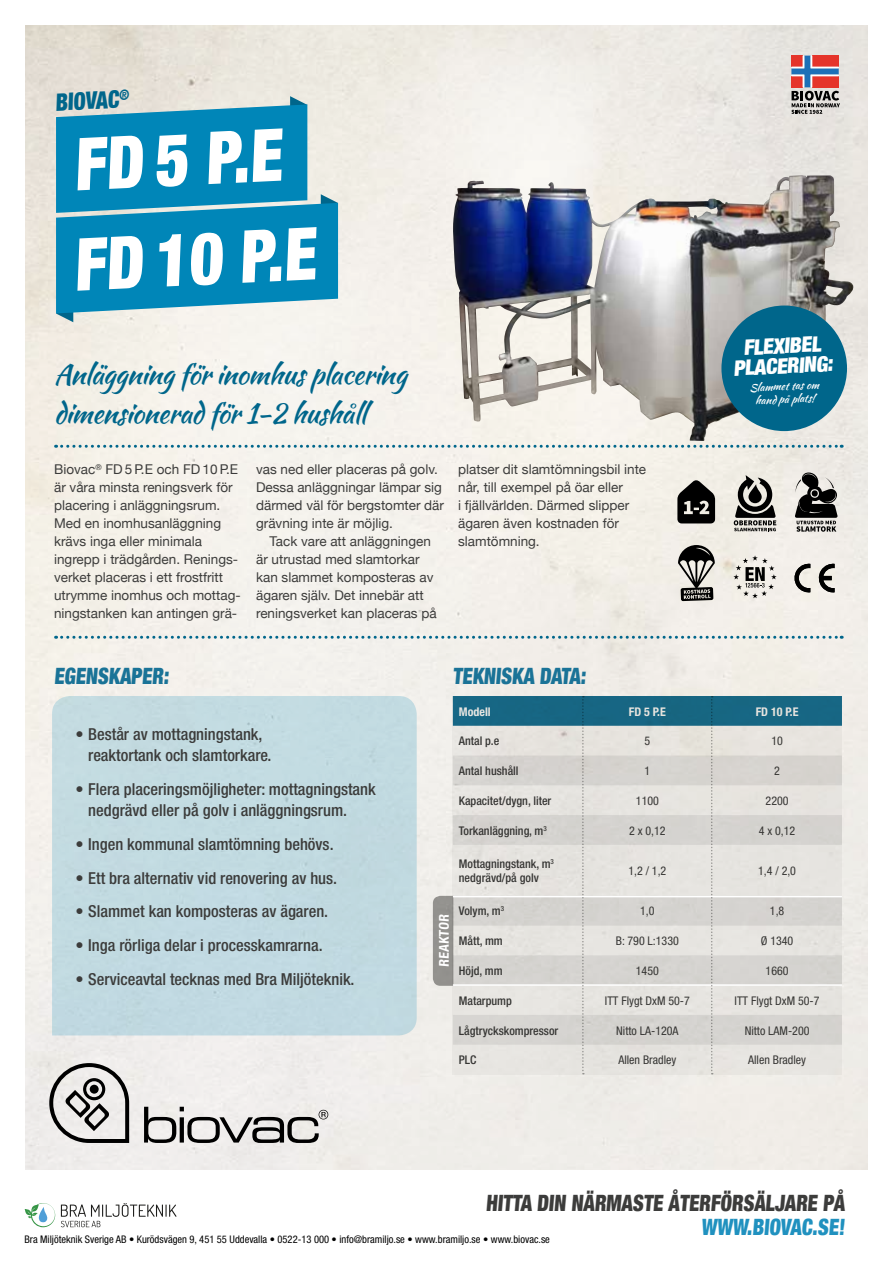
<style>
.page{position:relative;width:893px;height:1263px;background:#fff}
.page>*{position:absolute;margin:0;border:0;box-sizing:border-box;transform-origin:0 0}
.t1{font:900 condensed 72.9px/100.2px "Helvetica Neue";color:#fff;scale:.9 1}
.t2{font:27.6px/39px "Kaushan Script";letter-spacing:-.02em;color:#00668b}
.t3{font:900 condensed 24px "Helvetica Neue";color:#00668b;scale:.9 1}
.t4{font:900 condensed 22.5px "Helvetica Neue";color:#3c3c3b;scale:.9 1}
.t5{font:900 condensed 22.5px "Helvetica Neue";color:#1a7397;scale:.9 1}
.t6{font:900 condensed 22.5px "Helvetica Neue";color:#2091bf;scale:.9 1}
.t7{font:900 condensed 21.3px/20.1px "Helvetica Neue";color:#fff;text-align:center}
.t8{font:500 condensed 16.5px/21px "Helvetica Neue";color:#3c3c3b}
.t9{font:13.5px/18px "Helvetica Neue";color:#3c3c3b}
.t10{font:700 condensed 13.5px "Helvetica Neue";color:#fff}
.t11{font:condensed 12px "Helvetica Neue";color:#3c3c3b}
.t12{font:500 condensed 12px/14.4px "Helvetica Neue";color:#3c3c3b}
.t13{font:700 condensed 12px "Helvetica Neue";color:#fff}
.t14{font:10.65px/13px "Kaushan Script";color:#fff;text-align:center}
.t15{font:condensed 10.5px "Helvetica Neue";color:#000}
</style>
<div class="page">
<img style="left:26px;top:26px;width:841px;height:1143px">
<svg style="left:56px;top:445px;width:786px;height:3px;background:#9bbec7"></svg>
<svg style="left:56px;top:636px;width:786px;height:3px;background:#9abdc7"></svg>
<div style="left:52px;top:696px;width:365px;height:339px;background:#c2dae1"></div>
<svg style="left:791px;top:56px;width:49px;height:58px;background:#a57b82"></svg>
<svg style="left:61px;top:1203px;width:115px;height:24px"></svg>
<svg style="left:24px;top:1203px;width:31px;height:24px"></svg>
<img style="left:453px;top:175px;width:357px;height:247px">
<svg style="left:433px;top:696px;width:409px;height:378px;background:#cfd3d2"></svg>
<svg style="left:56px;top:96px;width:282px;height:226px;background:#2e99c0"></svg>
<svg style="left:678px;top:545px;width:37px;height:56px;background:#7d7c77"></svg>
<svg style="left:794px;top:563px;width:41px;height:30px"></svg>
<svg style="left:733px;top:555px;width:44px;height:43px;background:#c7c3be"></svg>
<svg style="left:734px;top:475px;width:42px;height:56px;background:#7e7c78"></svg>
<svg style="left:795px;top:472px;width:42px;height:60px;background:#706e6b"></svg>
<svg style="left:677px;top:480px;width:38px;height:43px;background:#42413f"></svg>
<div style="left:721px;top:306px;width:126px;height:125px;background:#00668b;border-radius:50%"></div>
<svg style="left:144px;top:1107px;width:184px;height:36px;background:#adabaa"></svg>
<svg style="left:49px;top:1063px;width:80px;height:80px;background:#b1afae"></svg>
<div style="left:90px;top:1085px;width:9px;height:9px;background:#000;border-radius:50%"></div>
<h3 class="t3" style="left:54px;top:83px;width:84px;rotate:-3deg">BIOVAC<sup>®</sup></h3>
<h1 class="t1" style="left:65px;top:111px;width:271px;rotate:-3deg">FD 5 P.E<br>FD 10 P.E</h1>
<h2 class="t2" style="left:54px;top:355px;width:354px">Anläggning för inomhus placering dimensionerad för 1-2 hushåll</h2>
<p class="t9" style="left:54px;top:461px;width:188px">Biovac<sup>®</sup> FD 5 P.E och FD 10 P.E är våra minsta reningsverk för placering i anläggningsrum.<br>Med en inomhusanläggning krävs inga eller minimala ingrepp i trädgården. Renings&shy;verket placeras i ett frostfritt utrymme inomhus och mottag&shy;ningstanken kan antingen grä-</p>
<p class="t9" style="left:256px;top:461px;width:189px">vas ned eller placeras på golv.<br>Dessa anläggningar lämpar sig därmed väl för bergstomter där grävning inte är möjlig.</p>
<p class="t9" style="left:256px;top:533px;width:182px;text-indent:14px">Tack vare att anläggningen är utrustad med slamtorkar kan slammet komposteras av ägaren själv. Det innebär att reningsverket kan placeras på</p>
<p class="t9" style="left:458px;top:461px;width:190px">platser dit slamtömningsbil inte når, till exempel på öar eller<br>i fjällvärlden. Därmed slipper ägaren även kostnaden för slamtömning.</p>
<h3 class="t5" style="left:54px;top:657px;width:132px">EGENSKAPER:</h3>
<h3 class="t5" style="left:453px;top:657px;width:152px">TEKNISKA DATA:</h3>
<h3 class="t7" style="left:732px;top:337px;width:101px;rotate:-3deg">FLEXIBEL<br>PLACERING:</h3>
<p class="t14" style="left:749px;top:381px;width:71px;rotate:-3deg">Slammet tas om hand på plats!</p>
<p class="t8" style="left:88px;top:724px;width:185px;text-indent:-13px">• Består av mottagningstank, reaktortank och slamtorkare.</p>
<p class="t8" style="left:88px;top:778px;width:289px;text-indent:-13px">• Flera placeringsmöjligheter: mottagningstank nedgrävd eller på golv i anläggningsrum.</p>
<p class="t8" style="left:75px;top:833px;width:260px">• Ingen kommunal slamtömning behövs.</p>
<p class="t8" style="left:75px;top:867px;width:263px">• Ett bra alternativ vid renovering av hus.</p>
<p class="t8" style="left:75px;top:901px;width:254px">• Slammet kan komposteras av ägaren.</p>
<p class="t8" style="left:75px;top:934px;width:249px">• Inga rörliga delar i processkamrarna.</p>
<p class="t8" style="left:75px;top:968px;width:281px">• Serviceavtal tecknas med Bra Miljöteknik.</p>
<p class="t10" style="left:436px;top:967px;width:55px;rotate:-90deg">REAKTOR</p>
<p class="t13" style="left:459px;top:704px;width:33px">Modell</p>
<p class="t13" style="left:629px;top:704px;width:39px">FD 5 P.E</p>
<p class="t13" style="left:756px;top:704px;width:44px">FD 10 P.E</p>
<p class="t12" style="left:459px;top:734px;width:42px">Antal p.e</p>
<p class="t11" style="left:644px;top:734px;width:7px">5</p>
<p class="t11" style="left:771px;top:734px;width:13px">10</p>
<p class="t12" style="left:459px;top:763px;width:61px">Antal hushåll</p>
<p class="t11" style="left:644px;top:764px;width:7px">1</p>
<p class="t11" style="left:774px;top:764px;width:7px">2</p>
<p class="t12" style="left:459px;top:793px;width:94px">Kapacitet/dygn, liter</p>
<p class="t11" style="left:636px;top:794px;width:25px">1100</p>
<p class="t11" style="left:766px;top:794px;width:25px">2200</p>
<p class="t12" style="left:459px;top:823px;width:89px">Torkanläggning, m<sup>3</sup></p>
<p class="t11" style="left:629px;top:823px;width:38px">2 x 0,12</p>
<p class="t11" style="left:759px;top:823px;width:38px">4 x 0,12</p>
<p class="t12" style="left:459px;top:856px;width:97px">Mottagningstank, m<sup>3 </sup>nedgrävd/på golv</p>
<p class="t11" style="left:628px;top:864px;width:39px">1,2 / 1,2</p>
<p class="t11" style="left:758px;top:864px;width:39px">1,4 / 2,0</p>
<p class="t12" style="left:459px;top:904px;width:47px">Volym, m<sup>3</sup></p>
<p class="t11" style="left:640px;top:904px;width:16px">1,0</p>
<p class="t11" style="left:770px;top:904px;width:16px">1,8</p>
<p class="t12" style="left:459px;top:933px;width:45px">Mått, mm</p>
<p class="t11" style="left:616px;top:934px;width:64px">B: 790 L:1330</p>
<p class="t11" style="left:761px;top:934px;width:34px">Ø 1340</p>
<p class="t12" style="left:459px;top:963px;width:45px">Höjd, mm</p>
<p class="t11" style="left:636px;top:964px;width:25px">1450</p>
<p class="t11" style="left:766px;top:964px;width:25px">1660</p>
<p class="t12" style="left:459px;top:993px;width:55px">Matarpump</p>
<p class="t11" style="left:605px;top:993px;width:87px">ITT Flygt DxM 50-7</p>
<p class="t11" style="left:735px;top:993px;width:87px">ITT Flygt DxM 50-7</p>
<p class="t12" style="left:459px;top:1023px;width:101px">Lågtryckskompressor</p>
<p class="t11" style="left:616px;top:1023px;width:64px">Nitto LA-120A</p>
<p class="t11" style="left:745px;top:1023px;width:66px">Nitto LAM-200</p>
<p class="t12" style="left:459px;top:1053px;width:19px">PLC</p>
<p class="t11" style="left:618px;top:1053px;width:59px">Allen Bradley</p>
<p class="t11" style="left:748px;top:1053px;width:59px">Allen Bradley</p>
<h3 class="t4" style="left:486px;top:1184px;width:400px">HITTA DIN NÄRMASTE ÅTERFÖRSÄLJARE PÅ</h3>
<h3 class="t6" style="left:701px;top:1208px;width:165px">WWW.BIOVAC.SE!</h3>
<p class="t15" style="left:24px;top:1233px;width:527px">Bra Miljöteknik Sverige AB • Kurödsvägen 9, 451 55 Uddevalla • 0522-13 000 • info@bramiljo.se • www.bramiljo.se • www.biovac.se</p>
</div>
